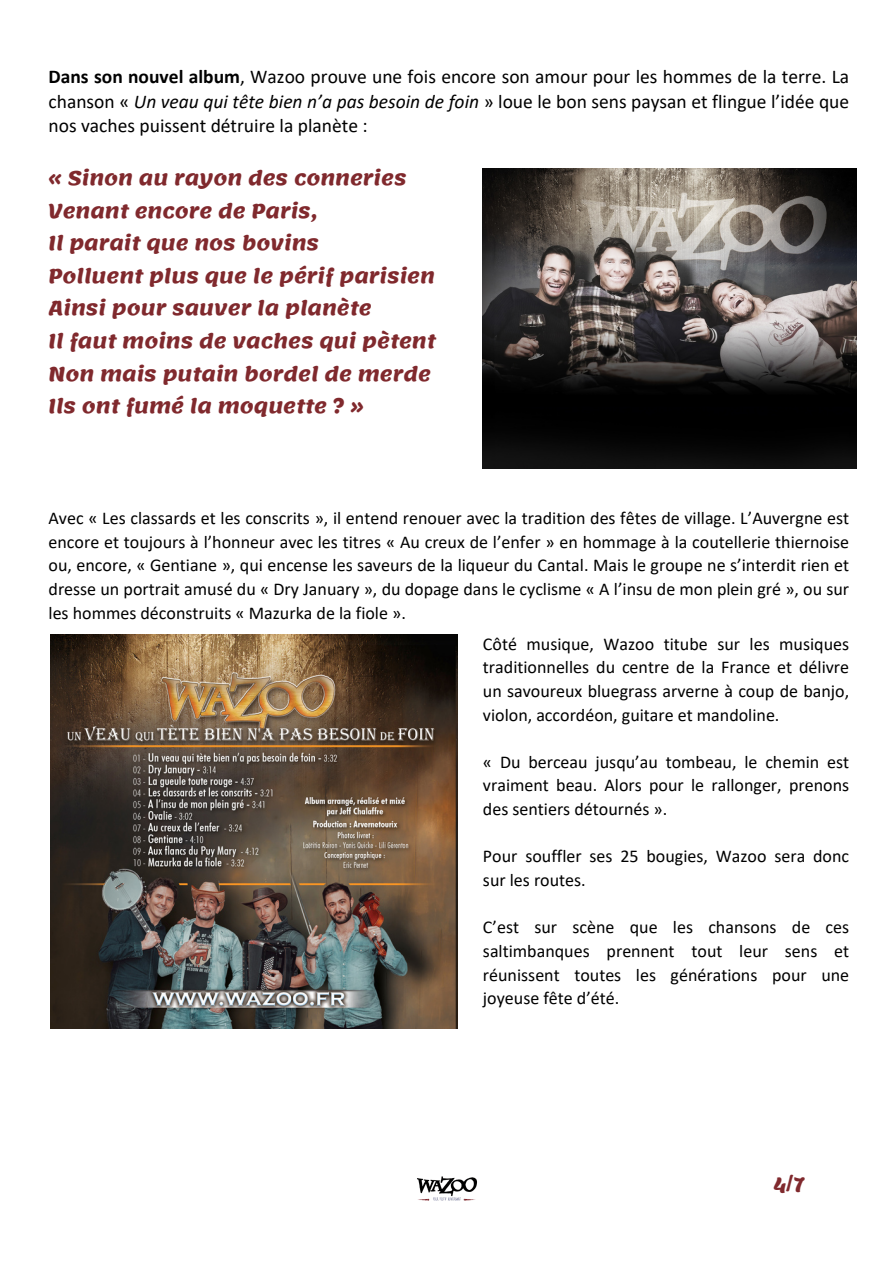
<style>
.page{position:relative;width:894px;height:1264px;background:#fff}
.page>*{position:absolute;margin:0;border:0;box-sizing:border-box;transform-origin:0 0}
.t1{font:700 19.5px/32.7px "Lemonada";color:#80292d}
.t2{font:19.5px/24.8px "Calibri";color:#000;text-align:justify}
.t3{font:18px/23.7px "Calibri";color:#000;text-align:justify}
.t4{font:700 18px "Lemonada";color:#80292d}
.s1{font-weight:700}
.s2{font-style:italic}
</style>
<div class="page">
<img style="left:417px;top:1176px;width:60px;height:25px">
<img style="left:483px;top:168px;width:373px;height:301px">
<img style="left:50px;top:635px;width:407px;height:393px">
<p class="t2" style="left:49px;top:66px;width:802px"><span class="s1">Dans son nouvel album</span>, Wazoo prouve une fois encore son amour pour les hommes de la terre. La chanson « <span class="s2">Un veau qui tête bien n’a pas besoin de foin</span> » loue le bon sens paysan et flingue l’idée que nos vaches puissent détruire la planète :</p>
<p class="t1" style="left:49px;top:162px;width:388px">« Sinon au rayon des conneries<br>Venant encore de Paris,<br>Il parait que nos bovins<br>Polluent plus que le périf parisien<br>Ainsi pour sauver la planète<br>Il faut moins de vaches qui pètent<br>Non mais putain bordel de merde<br>Ils ont fumé la moquette ? »</p>
<p class="t3" style="left:49px;top:508px;width:801px">Avec « Les classards et les conscrits », il entend renouer avec la tradition des fêtes de village. L’Auvergne est encore et toujours à l’honneur avec les titres « Au creux de l’enfer » en hommage à la coutellerie thiernoise ou, encore, « Gentiane », qui encense les saveurs de la liqueur du Cantal. Mais le groupe ne s’interdit rien et dresse un portrait amusé du « Dry January », du dopage dans le cyclisme « A l’insu de mon plein gré », ou sur les hommes déconstruits « Mazurka de la fiole ».</p>
<p class="t3" style="left:483px;top:633px;width:367px">Côté musique, Wazoo titube sur les musiques traditionnelles du centre de la France et délivre un savoureux bluegrass arverne à coup de banjo, violon, accordéon, guitare et mandoline.</p>
<p class="t3" style="left:483px;top:751px;width:367px">« Du berceau jusqu’au tombeau, le chemin est vraiment beau. Alors pour le rallonger, prenons des sentiers détournés ».</p>
<p class="t3" style="left:483px;top:846px;width:367px">Pour souffler ses 25 bougies, Wazoo sera donc sur les routes.</p>
<p class="t3" style="left:483px;top:916px;width:367px">C’est sur scène que les chansons de ces saltimbanques prennent tout leur sens et réunissent toutes les générations pour une joyeuse fête d’été.</p>
<p class="t4" style="left:773px;top:1173px;width:32px">4/7</p>
</div>
